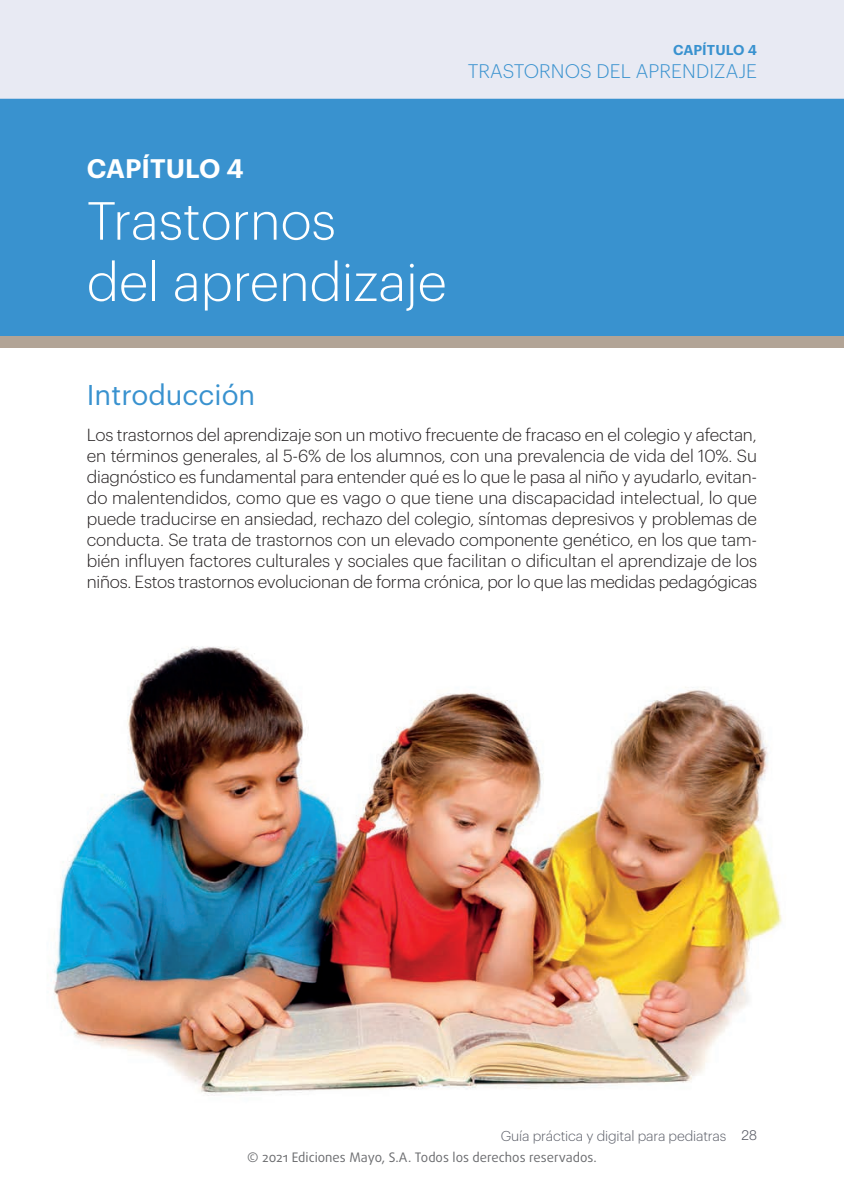
<style>
.page{position:relative;width:844px;height:1191px;background:#fff}
.page>*{position:absolute;margin:0;border:0;box-sizing:border-box;transform-origin:0 0}
.TIT_CAPITOL{font:300 52.5px/61.2px "Graphik";color:#fff}
.LADILLO_01{font:28px "Graphik";color:#3992cf}
.TIT_CAPITOL-2{font:600 26.25px "Graphik";color:#fff}
.t1{font:300 19.25px "Graphik";letter-spacing:.005em;color:#3992cf}
.TEXT_GENERAL{font:300 17.15px/21px "Graphik";letter-spacing:-.015em;color:#231f20;text-align:justify}
.t2{font:300 14px "Graphik";letter-spacing:-.01em;color:#5a5d67}
.t3{font:600 14px "Graphik";letter-spacing:.005em;color:#3992cf}
.t4{font:13.12px "Daxline Pro";color:#6c6d70}
.s1{font-family:"Helvetica Neue LT Std"}
</style>
<div class="page">
<div style="left:0;top:0;width:843px;height:99px;background:#e8eaf3"></div>
<hr style="left:0;top:99px;width:843px;height:1px;background:#3992cf">
<img style="left:54px;top:646px;width:728px;height:450px">
<div style="left:0;top:100px;width:843px;height:236px;background:#3992cf"></div>
<div style="left:0;top:336px;width:843px;height:12px;background:#b2a496"></div>
<p class="t3" style="left:672px;top:39px;width:86px">CAPÍTULO 4</p>
<p class="t1" style="left:467px;top:57px;width:291px">TRASTORNOS DEL APRENDIZAJE</p>
<p class="TIT_CAPITOL-2" style="left:87px;top:149px;width:158px">CAPÍTULO 4</p>
<p class="TIT_CAPITOL" style="left:87px;top:186px;width:361px">Trastornos<br>del aprendizaje</p>
<p class="LADILLO_01" style="left:87px;top:374px;width:170px">Introducción</p>
<p class="TEXT_GENERAL" style="left:87px;top:423px;width:671px">Los trastornos del aprendizaje son un motivo frecuente de fracaso en el colegio y afectan, en términos generales, al 5-6% de los alumnos, con una prevalencia de vida del 10%. Su diagnóstico es fundamental para entender qué es lo que le pasa al niño y ayudarlo, evitan&shy;do malentendidos, como que es vago o que tiene una discapacidad intelectual, lo que puede traducirse en ansiedad, rechazo del colegio, síntomas depresivos y problemas de conducta. Se trata de trastornos con un elevado componente genético, en los que tam&shy;bién influyen factores culturales y sociales que facilitan o dificultan el aprendizaje de los niños. Estos trastornos evolucionan de forma crónica, por lo que las medidas pedagógicas</p>
<p class="t2" style="left:500px;top:1126px;width:258px">Guía práctica y digital para pediatras <span class="s1">28</span></p>
<p class="t4" style="left:247px;top:1148px;width:351px">© 2021 Ediciones Mayo, S.A. Todos los derechos reservados.</p>
</div>
